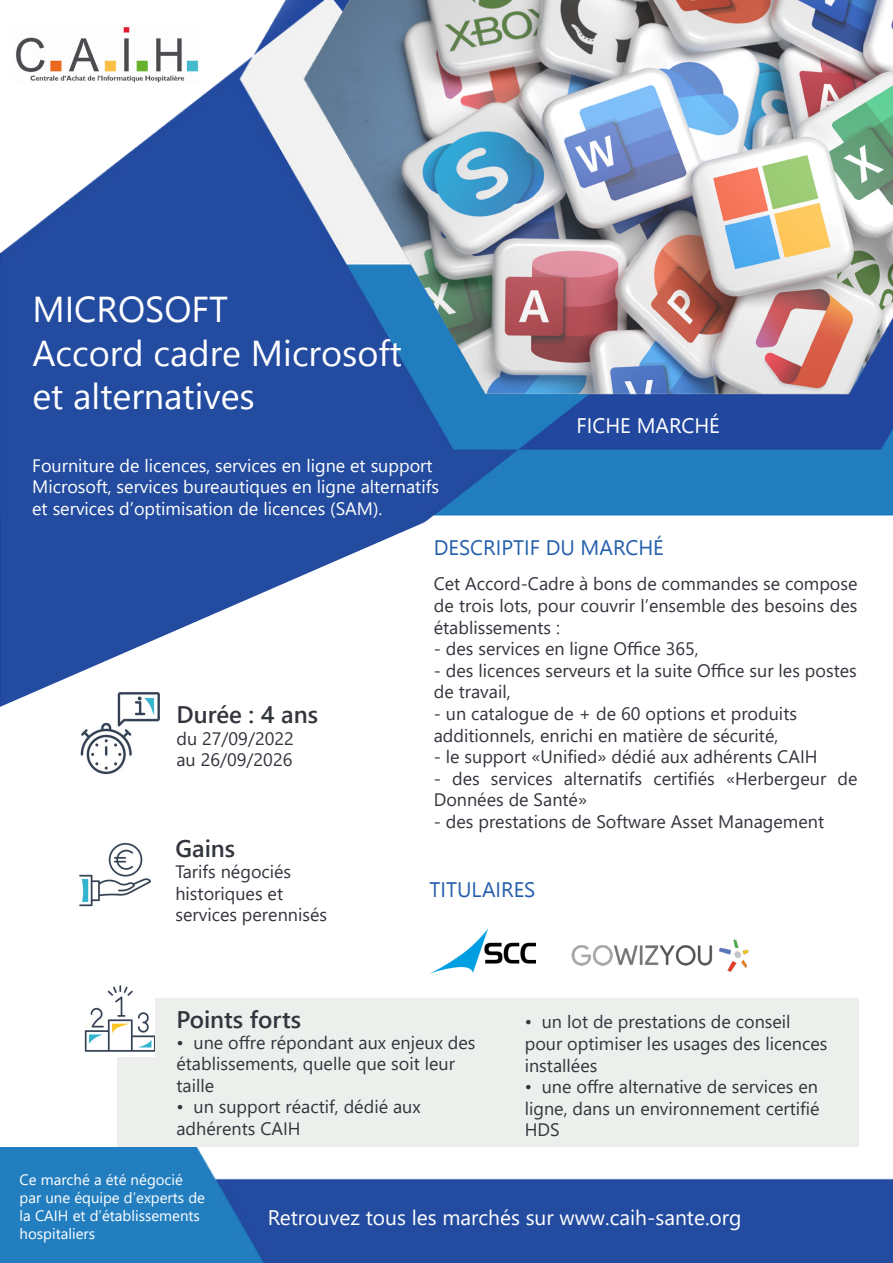
<style>
.page{position:relative;width:893px;height:1263px;background:#fff}
.page>*{position:absolute;margin:0;border:0;box-sizing:border-box;transform-origin:0 0}
.t1{font:36px "Segoe UI Emoji";color:#fff}
.t2{font:600 24px "Segoe UI";color:#33353d}
.t3{font:21px "Segoe UI";color:#fff}
.t4{font:18px/21.6px "Segoe UI";color:#33353d}
.t5{font:18px "Segoe UI";color:#fff}
.t6{font:15px/18px "Segoe UI";color:#fff}
</style>
<div class="page">
<img style="left:0;top:0;width:893px;height:517px">
<img style="left:15px;top:24px;width:186px;height:60px">
<img style="left:79px;top:874px;width:72px;height:33px">
<svg style="left:0;top:517px;width:432px;height:357px"></svg>
<img style="left:72px;top:682px;width:95px;height:95px">
<div style="left:117px;top:998px;width:741px;height:154px;background:#edefed"></div>
<img style="left:84px;top:985px;width:71px;height:71px">
<img style="left:0;top:1147px;width:893px;height:116px">
<img style="left:431px;top:928px;width:105px;height:45px">
<img style="left:571px;top:939px;width:178px;height:33px">
<svg style="left:36px;top:297px;width:25px;height:25px"></svg>
<div style="left:68px;top:296px;width:159px;height:27px;background:#234ba0"></div>
<svg style="left:155px;top:339px;width:52px;height:27px"></svg>
<svg style="left:213px;top:347px;width:27px;height:19px"></svg>
<svg style="left:254px;top:340px;width:26px;height:26px"></svg>
<svg style="left:286px;top:339px;width:35px;height:27px"></svg>
<svg style="left:380px;top:338px;width:10px;height:28px"></svg>
<svg style="left:34px;top:390px;width:16px;height:19px"></svg>
<svg style="left:75px;top:390px;width:14px;height:19px"></svg>
<svg style="left:114px;top:390px;width:30px;height:19px"></svg>
<svg style="left:166px;top:390px;width:14px;height:19px"></svg>
<svg style="left:197px;top:382px;width:4px;height:27px"></svg>
<svg style="left:222px;top:390px;width:16px;height:19px"></svg>
<div style="left:33px;top:339px;width:108px;height:27px;background:#234ba0"></div>
<svg style="left:578px;top:418px;width:52px;height:15px"></svg>
<div style="left:639px;top:413px;width:80px;height:20px;background:#22479f"></div>
<p class="t1" style="left:51px;top:374px;width:205px">▼ ●▼ ■▼❖▲</p>
<p class="t1" style="left:321px;top:331px;width:82px">□▲□ ▼</p>
<p class="t5" style="left:32px;top:448px;width:402px">Fourniture de licences, services en ligne et support</p>
<p class="t5" style="left:32px;top:470px;width:408px">Microsoft, services bureautiques en ligne alternatifs</p>
<p class="t5" style="left:32px;top:491px;width:352px">et services d’optimisation de licences (SAM).</p>
<p class="t2" style="left:176px;top:692px;width:143px">Durée : 4 ans</p>
<p class="t4" style="left:176px;top:726px;width:119px">du 27/09/2022</p>
<p class="t4" style="left:176px;top:747px;width:117px">au 26/09/2026</p>
<p class="t2" style="left:175px;top:825px;width:61px">Gains</p>
<p class="t4" style="left:175px;top:859px;width:117px">Tarifs négociés</p>
<p class="t4" style="left:175px;top:881px;width:153px">historiques et services perennisés</p>
<p class="t4" style="left:434px;top:572px;width:425px;text-align:justify">Cet Accord-Cadre à bons de commandes se compose de trois lots, pour couvrir l’ensemble des besoins des établissements :</p>
<p class="t4" style="left:434px;top:636px;width:266px">- des services en ligne Office 365,</p>
<p class="t4" style="left:434px;top:658px;width:425px">- des licences serveurs et la suite Office sur les postes</p>
<p class="t4" style="left:434px;top:680px;width:78px">de travail,</p>
<p class="t4" style="left:434px;top:701px;width:365px">- un catalogue de + de 60 options et produits</p>
<p class="t4" style="left:434px;top:723px;width:346px">additionnels, enrichi en matière de sécurité,</p>
<p class="t4" style="left:434px;top:744px;width:385px">- le support «Unified» dédié aux adhérents CAIH</p>
<p class="t4" style="left:434px;top:766px;width:425px">- des services alternatifs certifiés «Herbergeur de<br>Données de Santé»</p>
<p class="t4" style="left:434px;top:809px;width:392px">- des prestations de Software Asset Management</p>
<p class="t2" style="left:176px;top:996px;width:126px">Points forts</p>
<p class="t4" style="left:176px;top:1030px;width:301px">• une offre répondant aux enjeux des établissements, quelle que soit leur taille</p>
<p class="t4" style="left:176px;top:1094px;width:246px">• un support réactif, dédié aux adhérents CAIH</p>
<p class="t4" style="left:525px;top:1009px;width:304px">• un lot de prestations de conseil pour optimiser les usages des licences installées</p>
<p class="t4" style="left:525px;top:1074px;width:296px;text-align:justify">• une offre alternative de services en ligne, dans un environnement certifié HDS</p>
<p class="t6" style="left:20px;top:1169px;width:187px">Ce marché a été négocié par une équipe d’experts de la CAIH et d’établissements hospitaliers</p>
<p class="t3" style="left:268px;top:1198px;width:475px">Retrouvez tous les marchés sur www.caih-sante.org</p>
</div>
